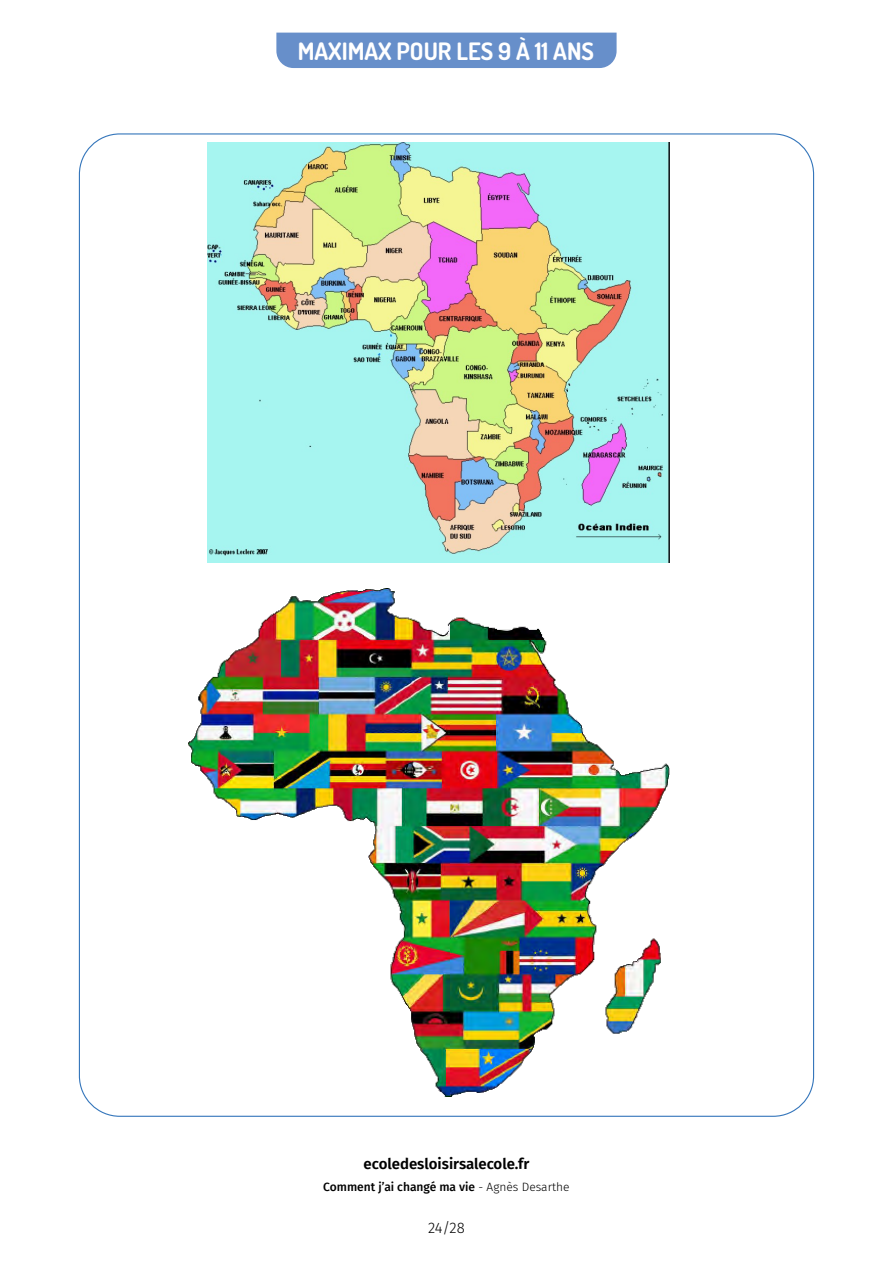
<style>
.page{position:relative;width:893px;height:1263px;background:#fff}
.page>*{position:absolute;margin:0;border:0;box-sizing:border-box;transform-origin:0 0}
.t1{font:700 24px "Dosis";color:#fff}
.t2{font:600 15px "Fira Sans";color:#000}
.t3{font:300 15px "Fira Sans";color:#000}
.t4{font:500 12px "Fira Sans";color:#000}
.s1{font-weight:300}
</style>
<div class="page">
<div style="left:276px;top:33px;width:341px;height:35px;background:#678fca"></div>
<img style="left:207px;top:142px;width:462px;height:421px">
<img style="left:189px;top:589px;width:480px;height:508px">
<h1 class="t1" style="left:298px;top:35px;width:298px">MAXIMAX POUR LES 9 À 11 ANS</h1>
<p class="t2" style="left:364px;top:1151px;width:167px">ecoledesloisirsalecole.fr</p>
<p class="t4" style="left:323px;top:1177px;width:248px">Comment j’ai changé ma vie <span class="s1">- Agnès Desarthe</span></p>
<p class="t3" style="left:428px;top:1217px;width:38px">24/28</p>
</div>
